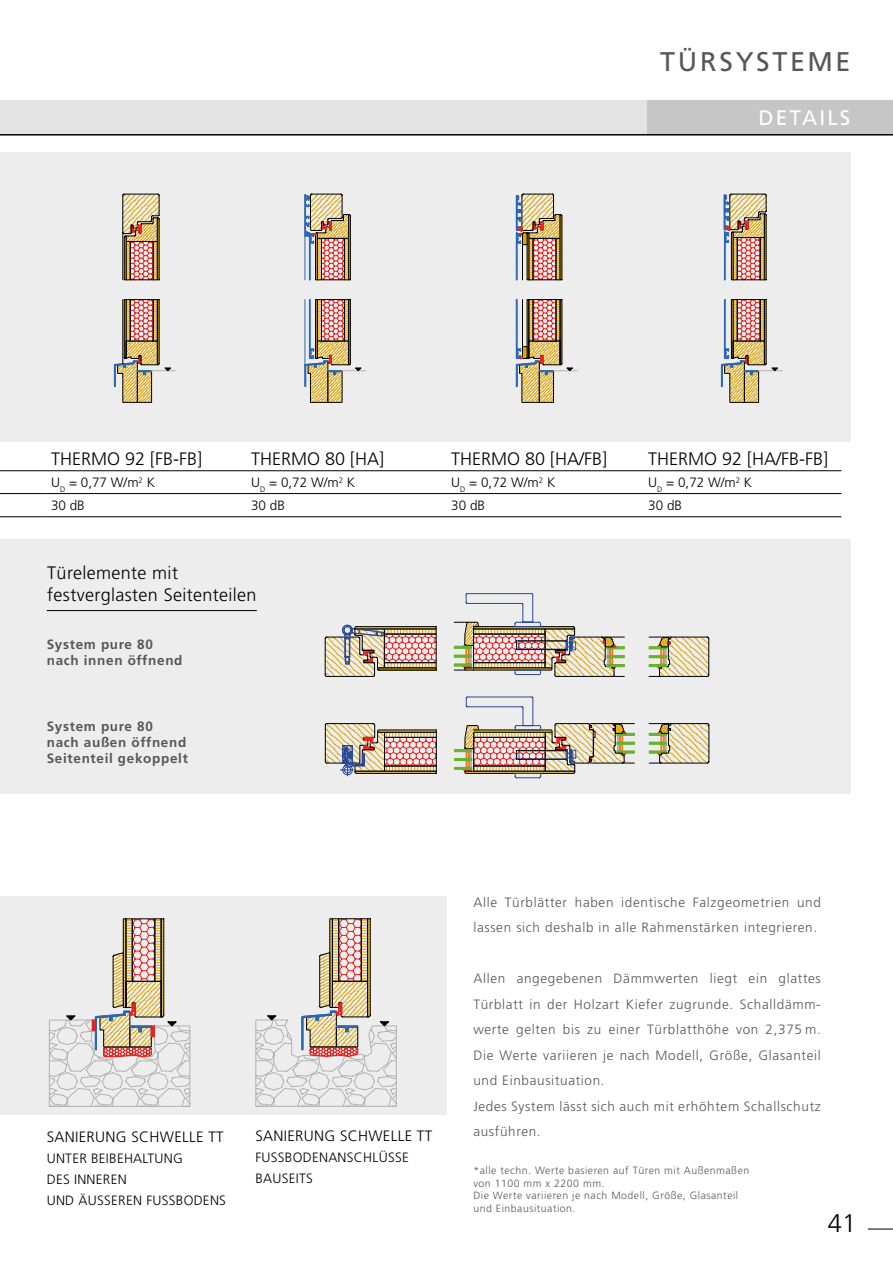
<style>
.page{position:relative;width:893px;height:1263px;background:#fff}
.page>*{position:absolute;margin:0;border:0;box-sizing:border-box;transform-origin:0 0}
.t1{font:27px "Frutiger";letter-spacing:.1em;color:#575756}
.t2{font:300 25.5px "Frutiger";color:#000}
.t3{font:21px "Frutiger";letter-spacing:.1em;color:#fff}
.t4{font:300 18px "Frutiger";color:#000}
.t5{font:300 18px/21.6px "Frutiger";letter-spacing:.02em;color:#000}
.t6{font:300 15px "Frutiger";letter-spacing:.02em;color:#000}
.t7{font:300 13.5px/25.5px "Frutiger";letter-spacing:.05em;color:#575756}
.t8{font:300 13.5px/21px "Frutiger";letter-spacing:.02em;color:#000}
.t9{font:700 13.5px/16.2px "Frutiger";letter-spacing:.05em;color:#575756}
.t10{font:300 10.5px/12.6px "Frutiger";letter-spacing:.05em;color:#575756}
</style>
<div class="page">
<div style="left:0;top:152px;width:850px;height:290px;background:#ededed"></div>
<div style="left:0;top:101px;width:893px;height:34px;background:#e3e3e3"></div>
<div style="left:647px;top:101px;width:246px;height:34px;background:#c6c6c6"></div>
<hr style="left:0;top:135px;width:893px;height:1px;background:#000">
<div style="left:0;top:539px;width:850px;height:254px;background:#ededed"></div>
<svg style="left:868px;top:1229px;width:25px;height:1px"></svg>
<div style="left:0;top:896px;width:447px;height:219px;background:#ededed"></div>
<hr style="left:0;top:470px;width:47px;height:1px;background:#000">
<hr style="left:47px;top:470px;width:200px;height:1px;background:#000">
<hr style="left:247px;top:470px;width:200px;height:1px;background:#000">
<hr style="left:447px;top:470px;width:197px;height:1px;background:#000">
<hr style="left:644px;top:470px;width:197px;height:1px;background:#000">
<hr style="left:0;top:493px;width:47px;height:1px;background:#000">
<hr style="left:47px;top:493px;width:200px;height:1px;background:#000">
<hr style="left:247px;top:493px;width:200px;height:1px;background:#000">
<hr style="left:447px;top:493px;width:197px;height:1px;background:#000">
<hr style="left:644px;top:493px;width:197px;height:1px;background:#000">
<hr style="left:0;top:516px;width:47px;height:1px;background:#000">
<hr style="left:47px;top:516px;width:200px;height:1px;background:#000">
<hr style="left:247px;top:516px;width:200px;height:1px;background:#000">
<hr style="left:447px;top:516px;width:197px;height:1px;background:#000">
<hr style="left:644px;top:516px;width:197px;height:1px;background:#000">
<hr style="left:47px;top:610px;width:210px;height:1px;background:#000">
<hr style="left:0;top:134px;width:893px;height:1px;background:#000">
<svg style="left:114px;top:193px;width:61px;height:210px"></svg>
<svg style="left:304px;top:193px;width:62px;height:210px"></svg>
<svg style="left:516px;top:193px;width:47px;height:87px"></svg>
<hr style="left:522px;top:245px;width:1px;height:35px;background:#000">
<svg style="left:516px;top:299px;width:61px;height:104px"></svg>
<svg style="left:723px;top:193px;width:44px;height:87px"></svg>
<svg style="left:721px;top:299px;width:61px;height:104px"></svg>
<svg style="left:324px;top:624px;width:113px;height:53px"></svg>
<svg style="left:454px;top:593px;width:256px;height:84px"></svg>
<svg style="left:324px;top:696px;width:386px;height:83px"></svg>
<svg style="left:48px;top:918px;width:143px;height:189px"></svg>
<svg style="left:255px;top:918px;width:142px;height:189px"></svg>
<h1 class="t1" style="left:660px;top:45px;width:192px">TÜRSYSTEME</h1>
<h3 class="t3" style="left:758px;top:106px;width:93px">DETAILS</h3>
<h3 class="t4" style="left:51px;top:449px;width:153px">THERMO 92 [FB-FB]</h3>
<h3 class="t4" style="left:251px;top:449px;width:135px">THERMO 80 [HA]</h3>
<h3 class="t4" style="left:451px;top:449px;width:158px">THERMO 80 [HA/FB]</h3>
<h3 class="t4" style="left:648px;top:449px;width:182px">THERMO 92 [HA/FB-FB]</h3>
<p class="t8" style="left:51px;top:472px;width:106px">U<sub>D</sub> = 0,77 W/m<sup>2</sup> K</p>
<p class="t8" style="left:251px;top:472px;width:105px">U<sub>D</sub> = 0,72 W/m<sup>2</sup> K</p>
<p class="t8" style="left:451px;top:472px;width:105px">U<sub>D</sub> = 0,72 W/m<sup>2</sup> K</p>
<p class="t8" style="left:648px;top:472px;width:106px">U<sub>D</sub> = 0,72 W/m<sup>2</sup> K</p>
<p class="t8" style="left:51px;top:495px;width:35px">30 dB</p>
<p class="t8" style="left:251px;top:495px;width:35px">30 dB</p>
<p class="t8" style="left:451px;top:495px;width:35px">30 dB</p>
<p class="t8" style="left:648px;top:495px;width:35px">30 dB</p>
<h3 class="t5" style="left:47px;top:562px;width:211px">Türelemente mit festverglasten Seitenteilen</h3>
<p class="t9" style="left:47px;top:636px;width:137px">System pure 80 nach innen öffnend</p>
<p class="t9" style="left:47px;top:718px;width:143px">System pure 80 nach außen öffnend<br>Seitenteil gekoppelt</p>
<p class="t6" style="left:47px;top:1128px;width:178px">SANIERUNG SCHWELLE TT</p>
<p class="t8" style="left:47px;top:1148px;width:181px">UNTER BEIBEHALTUNG<br>DES INNEREN<br>UND ÄUSSEREN FUSSBODENS</p>
<p class="t6" style="left:255px;top:1127px;width:178px">SANIERUNG SCHWELLE TT</p>
<p class="t8" style="left:255px;top:1147px;width:155px">FUSSBODENANSCHLÜSSE<br>BAUSEITS</p>
<p class="t7" style="left:473px;top:889px;width:349px">Alle Türblätter haben identische Falzgeometrien und lassen sich deshalb in alle Rahmenstärken integrieren.</p>
<p class="t7" style="left:473px;top:966px;width:349px">Allen angegebenen Dämmwerten liegt ein glattes Türblatt in der Holzart Kiefer zugrunde. Schalldämm&shy;werte gelten bis zu einer Türblatthöhe von 2,375 m.<br>Die Werte variieren je nach Modell, Größe, Glasanteil und Einbausituation.<br>Jedes System lässt sich auch mit erhöhtem Schallschutz ausführen.</p>
<p class="t10" style="left:473px;top:1164px;width:277px">*alle techn. Werte basieren auf Türen mit Außenmaßen von 1100 mm x 2200 mm.<br>Die Werte variieren je nach Modell, Größe, Glasanteil und Einbausituation.</p>
<h2 class="t2" style="left:828px;top:1209px;width:30px">41</h2>
</div>
